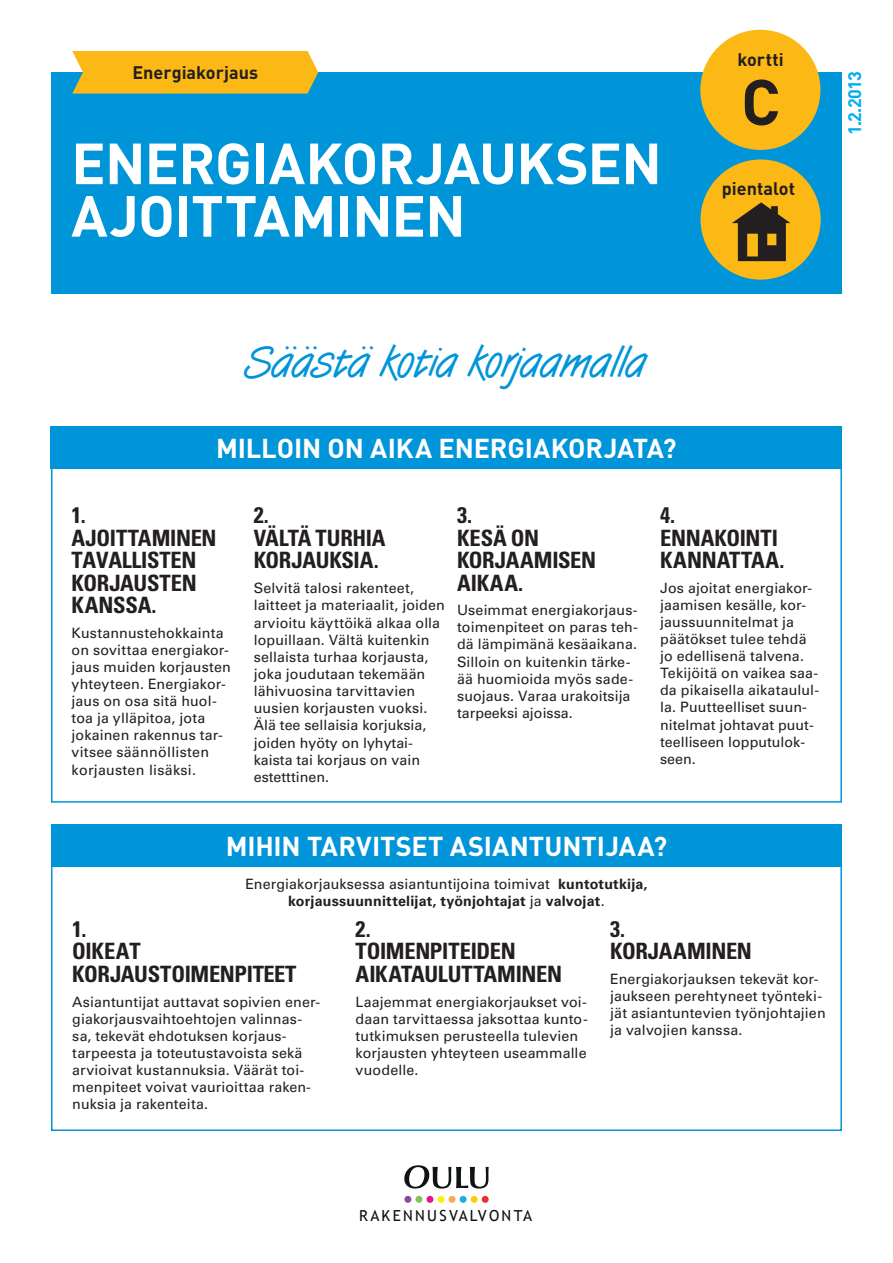
<style>
.page{position:relative;width:893px;height:1263px;background:#fff}
.page>*{position:absolute;margin:0;border:0;box-sizing:border-box;transform-origin:0 0}
.t1{font:700 63.6px "DIN";color:#231f20}
.t2{font:700 57px/52.5px "DIN";letter-spacing:-.01em;color:#fff}
.t3{font:500 45px "Tomboy";letter-spacing:-.02em;color:#0095d9}
.t4{font:700 27px "DIN";letter-spacing:-.005em;color:#fff}
.t5{font:700 condensed 22.5px/22.5px "Univers LT Std";letter-spacing:-.015em;color:#231f20}
.t6{font:700 18px "DIN";color:#231f20}
.t7{font:700 18px "DIN";color:#00aeef}
.t8{font:15.3px "Trebuchet MS";letter-spacing:.15em;color:#101315}
.t9{font:14.25px/17.1px "Univers LT Std";letter-spacing:.005em;color:#231f20}
.t10{font:700 14.25px/17.1px "Univers LT Std";letter-spacing:.01em;color:#231f20;text-align:center}
.s1{font-weight:400}
</style>
<div class="page">
<div style="left:51px;top:72px;width:791px;height:222px;background:#0095d9"></div>
<div style="left:72px;top:51px;width:246px;height:43px;background:#fcb814"></div>
<div style="left:700px;top:30px;width:120px;height:120px;background:#fcb814;border-radius:50%"></div>
<div style="left:700px;top:159px;width:121px;height:121px;background:#fcb814;border-radius:50%"></div>
<div style="left:50px;top:426px;width:792px;height:42px;background:#0095d9"></div>
<div style="left:51px;top:824px;width:791px;height:42px;background:#0095d9"></div>
<svg style="left:732px;top:202px;width:58px;height:59px"></svg>
<svg style="left:404px;top:1165px;width:85px;height:23px"></svg>
<div style="left:404px;top:1196px;width:7px;height:7px;background:#8c489b;border-radius:50%"></div>
<div style="left:415px;top:1196px;width:7px;height:7px;background:#7fc456;border-radius:50%"></div>
<div style="left:426px;top:1196px;width:7px;height:7px;background:#e8138a;border-radius:50%"></div>
<div style="left:438px;top:1196px;width:6px;height:7px;background:#fcef10;border-radius:50%"></div>
<div style="left:449px;top:1196px;width:7px;height:7px;background:#f9ac4c;border-radius:50%"></div>
<div style="left:460px;top:1196px;width:7px;height:7px;background:#24aae1;border-radius:50%"></div>
<div style="left:471px;top:1196px;width:7px;height:7px;background:#fdca0d;border-radius:50%"></div>
<div style="left:482px;top:1196px;width:7px;height:7px;background:#ed2e31;border-radius:50%"></div>
<p class="t6" style="left:737px;top:48px;width:48px">kortti</p>
<p class="t6" style="left:133px;top:61px;width:127px">Energiakorjaus</p>
<p class="t7" style="left:843px;top:135px;width:65px;rotate:-90deg">1.2.2013</p>
<h1 class="t1" style="left:741px;top:61px;width:41px">C</h1>
<h2 class="t2" style="left:71px;top:135px;width:592px">ENERGIAKORJAUKSEN<br>AJOITTAMINEN</h2>
<h3 class="t3" style="left:246px;top:334px;width:403px">Säästä kotia korjaamalla</h3>
<h3 class="t4" style="left:216px;top:431px;width:462px">MILLOIN ON AIKA ENERGIAKORJATA?</h3>
<p class="t6" style="left:722px;top:177px;width:75px">pientalot</p>
<h3 class="t5" style="left:72px;top:504px;width:147px">1.<br>AJOITTAMINEN<br>TAVALLISTEN<br>KORJAUSTEN<br>KANSSA.</h3>
<p class="t9" style="left:72px;top:624px;width:161px">Kustannustehokkainta on sovittaa energiakor&shy;jaus muiden korjausten yhteyteen. Energiakor&shy;jaus on osa sitä huol&shy;toa ja ylläpitoa, jota jokainen rakennus tar&shy;vitsee säännöllisten korjausten lisäksi.</p>
<h3 class="t5" style="left:254px;top:504px;width:133px">2.<br>VÄLTÄ TURHIA<br>KORJAUKSIA.</h3>
<p class="t9" style="left:254px;top:579px;width:193px">Selvitä talosi rakenteet, laitteet ja materiaalit, joiden arvioitu käyttöikä alkaa olla lopuillaan. Vältä kuitenkin sellaista turhaa korjausta, joka joudutaan tekemään lähivuosina tarvittavien uusien korjausten vuoksi.<br>Älä tee sellaisia korjuksia, joiden hyöty on lyhytai&shy;kaista tai korjaus on vain estetttinen.</p>
<h3 class="t5" style="left:457px;top:504px;width:141px">3.<br>KESÄ ON<br>KORJAAMISEN<br>AIKAA.</h3>
<p class="t9" style="left:457px;top:602px;width:182px">Useimmat energiakorjaus&shy;toimenpiteet on paras teh&shy;dä lämpimänä kesäaikana.<br>Silloin on kuitenkin tärke&shy;ää huomioida myös sade&shy;suojaus. Varaa urakoitsija tarpeeksi ajoissa.</p>
<h3 class="t5" style="left:660px;top:504px;width:126px">4.<br>ENNAKOINTI<br>KANNATTAA.</h3>
<p class="t9" style="left:660px;top:579px;width:161px">Jos ajoitat energiakor&shy;jaamisen kesälle, kor&shy;jaussuunnitelmat ja päätökset tulee tehdä jo edellisenä talvena.<br>Tekijöitä on vaikea saa&shy;da pikaisella aikataulul&shy;la. Puutteelliset suun&shy;nitelmat johtavat puut&shy;teelliseen lopputulok&shy;seen.</p>
<h3 class="t4" style="left:226px;top:829px;width:443px">MIHIN TARVITSET ASIANTUNTIJAA?</h3>
<p class="t10" style="left:245px;top:876px;width:404px"><span class="s1">Energiakorjauksessa asiantuntijoina toimivat</span> kuntotutkija, korjaussuunnittelijat, työnjohtajat <span class="s1">ja</span> valvojat<span class="s1">.</span></p>
<h3 class="t5" style="left:356px;top:918px;width:208px">2.<br>TOIMENPITEIDEN<br>AIKATAULUTTAMINEN</h3>
<p class="t9" style="left:356px;top:993px;width:234px">Laajemmat energiakorjaukset voi&shy;daan tarvittaessa jaksottaa kunto&shy;tutkimuksen perusteella tulevien korjausten yhteyteen useammalle vuodelle.</p>
<h3 class="t5" style="left:610px;top:918px;width:143px">3.<br>KORJAAMINEN</h3>
<p class="t9" style="left:610px;top:970px;width:217px">Energiakorjauksen tekevät kor&shy;jaukseen perehtyneet työnteki&shy;jät asiantuntevien työnjohtajien ja valvojien kanssa.</p>
<h3 class="t5" style="left:72px;top:918px;width:225px">1.<br>OIKEAT<br>KORJAUSTOIMENPITEET</h3>
<p class="t9" style="left:72px;top:993px;width:250px">Asiantuntijat auttavat sopivien ener&shy;giakorjausvaihtoehtojen valinnas&shy;sa, tekevät ehdotuksen korjaus&shy;tarpeesta ja toteutustavoista sekä arvioivat kustannuksia. Väärät toi&shy;menpiteet voivat vaurioittaa raken&shy;nuksia ja rakenteita.</p>
<p class="t8" style="left:359px;top:1206px;width:175px">RAKENNUSVALVONTA</p>
</div>
